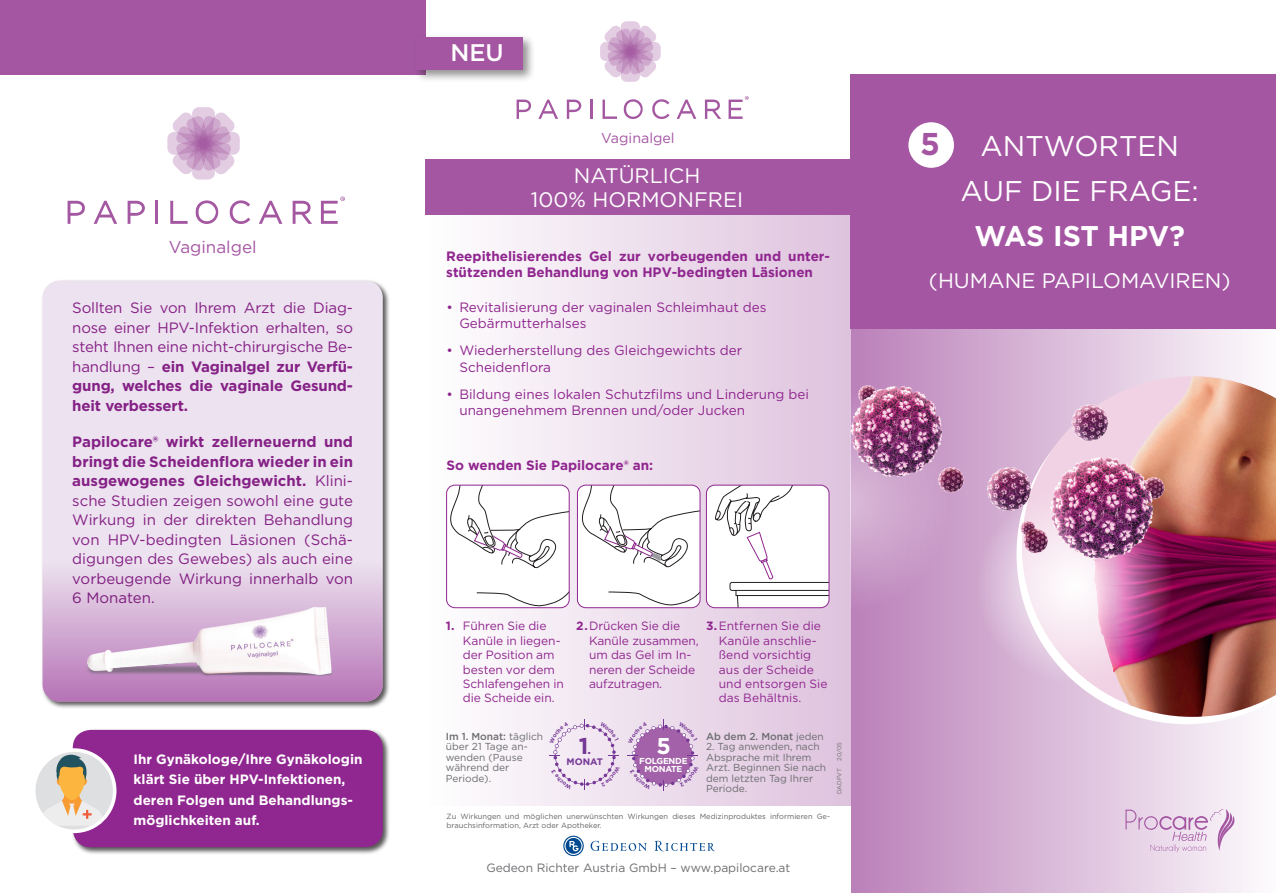
<style>
.page{position:relative;width:1276px;height:893px;background:#fff}
.page>*{position:absolute;margin:0;border:0;box-sizing:border-box;transform-origin:0 0}
.t1{font:700 31.5px "Gotham";color:#a556a2}
.t2{font:28.5px/45px "Gotham";color:#fff;text-align:center}
.t3{font:700 28.5px "Gotham";letter-spacing:-.01em;color:#fff}
.t4{font:500 24px "Gotham";color:#fff}
.t5{font:700 22.8px "Gotham";color:#753896}
.t6{font:700 22.8px "Gotham";color:#fff}
.t7{font:21px/24px "Gotham";color:#fff;text-align:center}
.t8{font:16.95px "Gotham";color:#a456a2}
.t9{font:15px/19.5px "Gotham";letter-spacing:-.01em;color:#90268f;text-align:justify}
.t10{font:14.25px "Gotham";color:#a456a2}
.t11{font:13.5px/16.5px "Gotham";color:#90268f}
.t12{font:700 13.5px/20.2px "Gotham";color:#fff}
.t13{font:700 13.5px/16.2px "Gotham";color:#90268f}
.t14{font:700 13.5px "Gotham";color:#90268f}
.t15{font:12px/14.4px "Gotham";letter-spacing:-.005em;color:#90268f}
.t16{font:12px "Gotham";color:#6c6d70}
.t17{font:10.2px/10.5px "Gotham";color:#6c6d70}
.t18{font:500 10.2px "Gotham";color:#6c6d70}
.t19{font:700 9.45px "Gotham";color:#753896}
.t20{font:700 8.7px/7.8px "Gotham";letter-spacing:-.03em;color:#fff;text-align:center}
.t21{font:7.5px/9px "Gotham";color:#636366}
.t22{font:6px "Gotham";color:#6c6d70}
.s1{font-weight:700}
.s2{font-weight:500}
.s3{font-weight:400}
.s4{font-size:12.6px}
</style>
<div class="page">
<div style="left:850px;top:274px;width:426px;height:619px;background:linear-gradient(to right,#ba80b9,#fdfbfd)"></div>
<div style="left:425px;top:159px;width:425px;height:56px;background:#a456a2"></div>
<div style="left:425px;top:214px;width:425px;height:591px;background:linear-gradient(to right,#fefefe,#dec2dd)"></div>
<div style="left:630px;top:42px;width:30px;height:19px;background:#e3cde2;border-radius:6px"></div>
<div style="left:600px;top:42px;width:30px;height:19px;background:#e3cde2;border-radius:6px"></div>
<div style="left:621px;top:21px;width:19px;height:31px;background:#e3cde2;border-radius:6px"></div>
<div style="left:621px;top:52px;width:19px;height:30px;background:#e3cde2;border-radius:6px"></div>
<svg style="left:604px;top:26px;width:52px;height:51px"></svg>
<svg style="left:516px;top:100px;width:15px;height:19px"></svg>
<svg style="left:567px;top:100px;width:14px;height:19px"></svg>
<svg style="left:538px;top:100px;width:20px;height:19px"></svg>
<svg style="left:624px;top:99px;width:18px;height:20px"></svg>
<svg style="left:652px;top:99px;width:17px;height:20px"></svg>
<svg style="left:676px;top:100px;width:20px;height:19px"></svg>
<svg style="left:705px;top:100px;width:16px;height:19px"></svg>
<svg style="left:728px;top:96px;width:21px;height:23px"></svg>
<svg style="left:590px;top:100px;width:2px;height:19px"></svg>
<svg style="left:602px;top:100px;width:15px;height:19px"></svg>
<div style="left:0;top:0;width:425px;height:74px;background:#a456a2"></div>
<svg style="left:1016px;top:665px;width:260px;height:59px"></svg>
<div style="left:1022px;top:376px;width:45px;height:341px;background:#d8b8d7"></div>
<img style="left:1067px;top:376px;width:209px;height:341px">
<div style="left:850px;top:74px;width:426px;height:255px;background:#a456a2"></div>
<svg style="left:975px;top:487px;width:197px;height:196px;background:#e4b8d6"></svg>
<img style="left:850px;top:383px;width:339px;height:259px">
<div style="left:71px;top:728px;width:319px;height:127px;background:#231f20;opacity:.75"></div>
<div style="left:73px;top:730px;width:310px;height:117px;background:#90268f;border-radius:18px"></div>
<svg style="left:34px;top:750px;width:81px;height:81px"></svg>
<svg style="left:41px;top:752px;width:62px;height:74px;background:#dacdb9"></svg>
<div style="left:32px;top:748px;width:84px;height:85px;border:4px solid #fff;border-radius:50%"></div>
<div style="left:41px;top:279px;width:349px;height:430px;background:#231f20;opacity:.75"></div>
<div style="left:43px;top:281px;width:340px;height:421px;background:#ede2ef;border-radius:17px"></div>
<div style="left:43px;top:561px;width:340px;height:141px;background:linear-gradient(to bottom,#ede1ef,#b573b5)"></div>
<div style="left:204px;top:132px;width:36px;height:23px;background:#e3cde2;border-radius:7px"></div>
<div style="left:167px;top:132px;width:37px;height:23px;background:#e3cde2;border-radius:7px"></div>
<div style="left:192px;top:107px;width:23px;height:36px;background:#e3cde2;border-radius:7px"></div>
<div style="left:192px;top:143px;width:23px;height:37px;background:#e3cde2;border-radius:7px"></div>
<svg style="left:173px;top:112px;width:61px;height:62px"></svg>
<svg style="left:68px;top:201px;width:17px;height:23px"></svg>
<svg style="left:128px;top:201px;width:17px;height:23px"></svg>
<svg style="left:94px;top:201px;width:23px;height:23px"></svg>
<svg style="left:196px;top:200px;width:22px;height:24px"></svg>
<svg style="left:230px;top:200px;width:20px;height:24px"></svg>
<svg style="left:259px;top:201px;width:23px;height:23px"></svg>
<svg style="left:293px;top:201px;width:19px;height:23px"></svg>
<svg style="left:321px;top:197px;width:24px;height:27px"></svg>
<hr style="left:155px;top:201px;width:3px;height:23px;background:#a458a1">
<svg style="left:170px;top:201px;width:18px;height:23px"></svg>
<img style="left:68px;top:596px;width:275px;height:100px">
<svg style="left:563px;top:836px;width:21px;height:20px"></svg>
<svg style="left:655px;top:841px;width:59px;height:10px"></svg>
<svg style="left:590px;top:841px;width:56px;height:10px"></svg>
<svg style="left:450px;top:485px;width:119px;height:122px"></svg>
<div style="left:446px;top:485px;width:123px;height:123px;border:1px solid #90268f;border-radius:8px"></div>
<svg style="left:581px;top:485px;width:119px;height:121px"></svg>
<div style="left:577px;top:485px;width:123px;height:123px;border:1px solid #90268f;border-radius:8px"></div>
<div style="left:706px;top:485px;width:123px;height:123px;background:#fff;border-radius:8px"></div>
<svg style="left:715px;top:485px;width:114px;height:123px"></svg>
<div style="left:706px;top:485px;width:123px;height:123px;border:1px solid #90268f;border-radius:8px"></div>
<div style="left:413px;top:33px;width:122px;height:49px;background:#231f20;opacity:.5"></div>
<div style="left:417px;top:37px;width:106px;height:33px;background:#a556a2"></div>
<svg style="left:1125px;top:809px;width:110px;height:43px;background:#e2cae1"></svg>
<div style="left:908px;top:122px;width:46px;height:46px;background:#fff;border-radius:50%"></div>
<svg style="left:549px;top:719px;width:71px;height:71px;background:#eadcec"></svg>
<svg style="left:627px;top:719px;width:71px;height:71px;background:#c197c6"></svg>
<p class="t8" style="left:169px;top:237px;width:89px">Vaginalgel</p>
<p class="t9" style="left:72px;top:298px;width:282px">Sollten Sie von Ihrem Arzt die Diag&shy;nose einer HPV-Infektion erhalten, so steht Ihnen eine nicht-chirurgische Be&shy;handlung – <span class="s1">ein Vaginalgel zur Verfü&shy;gung, welches die vaginale Gesund&shy;heit verbessert.</span></p>
<p class="t9" style="left:72px;top:432px;width:282px"><span class="s1">Papilocare® wirkt zellerneuernd und bringt die Scheidenflora wieder in ein ausgewogenes Gleichgewicht.</span> Klini&shy;sche Studien zeigen sowohl eine gute Wirkung in der direkten Behandlung von HPV-bedingten Läsionen (Schä&shy;digungen des Gewebes) als auch eine vorbeugende Wirkung innerhalb von 6 Monaten.</p>
<p class="t12" style="left:134px;top:749px;width:230px">Ihr Gynäkologe/Ihre Gynäkologin klärt Sie über HPV-Infektionen, deren Folgen und Behandlungs&shy;möglichkeiten auf.</p>
<h3 class="t4" style="left:450px;top:37px;width:55px">NEU</h3>
<p class="t10" style="left:601px;top:129px;width:75px">Vaginalgel</p>
<h3 class="t7" style="left:531px;top:163px;width:214px">NATÜRLICH<br>100% HORMONFREI</h3>
<p class="t13" style="left:446px;top:248px;width:385px">Reepithelisierendes Gel zur vorbeugenden und unter&shy;stützenden Behandlung von HPV-bedingten Läsionen</p>
<p class="t11" style="left:459px;top:299px;width:309px;text-indent:-13px">• Revitalisierung der vaginalen Schleimhaut des<br>Gebärmutterhalses</p>
<p class="t11" style="left:459px;top:342px;width:284px;text-indent:-13px">• Wiederherstellung des Gleichgewichts der<br>Scheidenflora</p>
<p class="t11" style="left:459px;top:386px;width:351px;text-indent:-13px">• Bildung eines lokalen Schutzfilms und Linderung bei unangenehmem Brennen und/oder Jucken</p>
<p class="t14" style="left:446px;top:456px;width:208px">So wenden Sie Papilocare® an:</p>
<p class="t15" style="left:463px;top:619px;width:103px;text-indent:-17px"><span class="s1">1.</span> Führen Sie die<br>Kanüle in liegen&shy;der Position am besten vor dem<br>Schlafengehen in die Scheide ein.</p>
<p class="t15" style="left:589px;top:619px;width:111px;text-indent:-13px"><span class="s1">2.</span>Drücken Sie die<br>Kanüle zusammen, um das Gel im In&shy;neren der Scheide aufzutragen.</p>
<p class="t15" style="left:719px;top:619px;width:110px;text-indent:-13px"><span class="s1">3.</span>Entfernen Sie die<br>Kanüle anschlie&shy;ßend vorsichtig aus der Scheide und entsorgen Sie das Behältnis.</p>
<p class="t17" style="left:446px;top:730px;width:99px"><span class="s2">Im 1. Monat:</span> täglich über 21 Tage an&shy;wenden (Pause während der<br>Periode).</p>
<p class="t18" style="left:706px;top:729px;width:119px">Ab dem 2. Monat <span class="s3">jeden</span></p>
<h3 class="t5" style="left:579px;top:731px;width:14px">1<span class="s4">.</span></h3>
<h3 class="t6" style="left:656px;top:731px;width:16px">5</h3>
<p class="t19" style="left:566px;top:755px;width:38px">MONAT</p>
<p class="t20" style="left:639px;top:757px;width:50px">FOLGENDE<br>MONATE</p>
<p class="t17" style="left:706px;top:741px;width:121px">2. Tag anwenden, nach<br>Absprache mit Ihrem<br>Arzt. Beginnen Sie nach dem letzten Tag Ihrer<br>Periode.</p>
<p class="t22" style="left:835px;top:794px;width:53px;rotate:-90deg">DADFVT 20/05</p>
<p class="t21" style="left:446px;top:811px;width:385px">Zu Wirkungen und möglichen unerwünschten Wirkungen dieses Medizinproduktes informieren Ge&shy;brauchsinformation, Arzt oder Apotheker.</p>
<p class="t16" style="left:486px;top:860px;width:305px">Gedeon Richter Austria GmbH – www.papilocare.at</p>
<h1 class="t1" style="left:920px;top:123px;width:21px">5</h1>
<h2 class="t2" style="left:960px;top:123px;width:240px">ANTWORTEN<br>AUF DIE FRAGE:</h2>
<h2 class="t3" style="left:974px;top:217px;width:212px">WAS IST HPV?</h2>
<h3 class="t7" style="left:929px;top:268px;width:303px">(HUMANE PAPILOMAVIREN)</h3>
</div>
